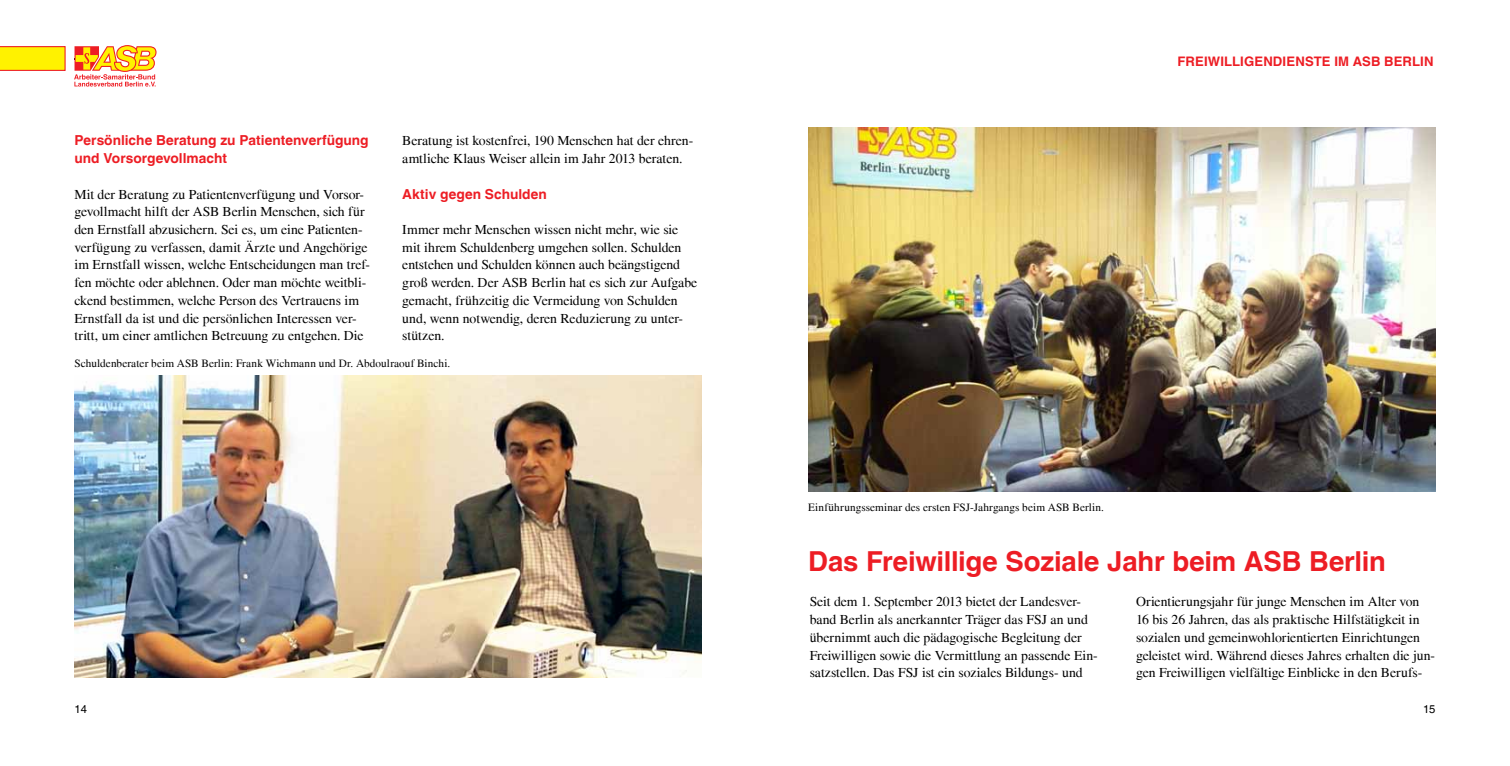
<style>
.page{position:relative;width:1510px;height:766px;background:#fff}
.page>*{position:absolute;margin:0;border:0;box-sizing:border-box;transform-origin:0 0}
.t1{font:700 27.5px "Helvetica LT";letter-spacing:-.005em;color:#ed1d24}
.t2{font:13.75px/17.8px "Times LT";letter-spacing:-.005em;color:#000}
.t3{font:700 13.75px/17.8px "Helvetica LT";color:#ed1d24}
.t4{font:700 13.12px "Helvetica LT";color:#ed1d24}
.t5{font:11.25px "Times LT";letter-spacing:.005em;color:#000}
.t6{font:11.25px "Helvetica LT";color:#000}
</style>
<div class="page">
<img style="left:74px;top:376px;width:628px;height:301px">
<img style="left:808px;top:128px;width:627px;height:363px">
<svg style="left:0;top:46px;width:66px;height:25px;background:#fddc06"></svg>
<svg style="left:74px;top:45px;width:82px;height:41px"></svg>
<p class="t3" style="left:74px;top:131px;width:295px">Persönliche Beratung zu Patientenverfügung und Vorsorgevollmacht</p>
<p class="t2" style="left:74px;top:185px;width:297px">Mit der Beratung zu Patientenverfügung und Vorsor&shy;gevollmacht hilft der ASB Berlin Menschen, sich für den Ernstfall abzusichern. Sei es, um eine Patienten&shy;verfügung zu verfassen, damit Ärzte und Angehörige im Ernstfall wissen, welche Entscheidungen man tref&shy;fen möchte oder ablehnen. Oder man möchte weitbli&shy;ckend bestimmen, welche Person des Vertrauens im Ernstfall da ist und die persönlichen Interessen ver&shy;tritt, um einer amtlichen Betreuung zu entgehen. Die</p>
<p class="t2" style="left:402px;top:132px;width:292px">Beratung ist kostenfrei, 190 Menschen hat der ehren&shy;amtliche Klaus Weiser allein im Jahr 2013 beraten.</p>
<p class="t3" style="left:402px;top:184px;width:146px">Aktiv gegen Schulden</p>
<p class="t2" style="left:402px;top:220px;width:297px">Immer mehr Menschen wissen nicht mehr, wie sie mit ihrem Schuldenberg umgehen sollen. Schulden entstehen und Schulden können auch beängstigend groß werden. Der ASB Berlin hat es sich zur Aufgabe gemacht, frühzeitig die Vermeidung von Schulden und, wenn notwendig, deren Reduzierung zu unter&shy;stützen.</p>
<p class="t5" style="left:75px;top:356px;width:377px">Schuldenberater beim ASB Berlin: Frank Wichmann und Dr. Abdoulraouf Binchi.</p>
<p class="t4" style="left:1177px;top:53px;width:18px">Freiwilligendienste</p>
<p class="t4" style="left:1334px;top:53px;width:68px">im ASB Berlin</p>
<p class="t5" style="left:808px;top:500px;width:297px">Einführungsseminar des ersten FSJ-Jahrgangs beim ASB Berlin.</p>
<h1 class="t1" style="left:808px;top:544px;width:579px">Das Freiwillige Soziale Jahr beim ASB Berlin</h1>
<p class="t2" style="left:809px;top:592px;width:290px">Seit dem 1. September 2013 bietet der Landesver&shy;band Berlin als anerkannter Träger das FSJ an und übernimmt auch die pädagogische Begleitung der Freiwilligen sowie die Vermittlung an passende Ein&shy;satzstellen. Das FSJ ist ein soziales Bildungs- und</p>
<p class="t2" style="left:1136px;top:592px;width:301px">Orientierungsjahr für junge Menschen im Alter von 16 bis 26 Jahren, das als praktische Hilfstätigkeit in sozialen und gemeinwohlorientierten Einrichtungen geleistet wird. Während dieses Jahres erhalten die jun&shy;gen Freiwilligen vielfältige Einblicke in den Berufs-</p>
<p class="t6" style="left:74px;top:702px;width:14px">14</p>
<p class="t6" style="left:1423px;top:702px;width:14px">15</p>
</div>
